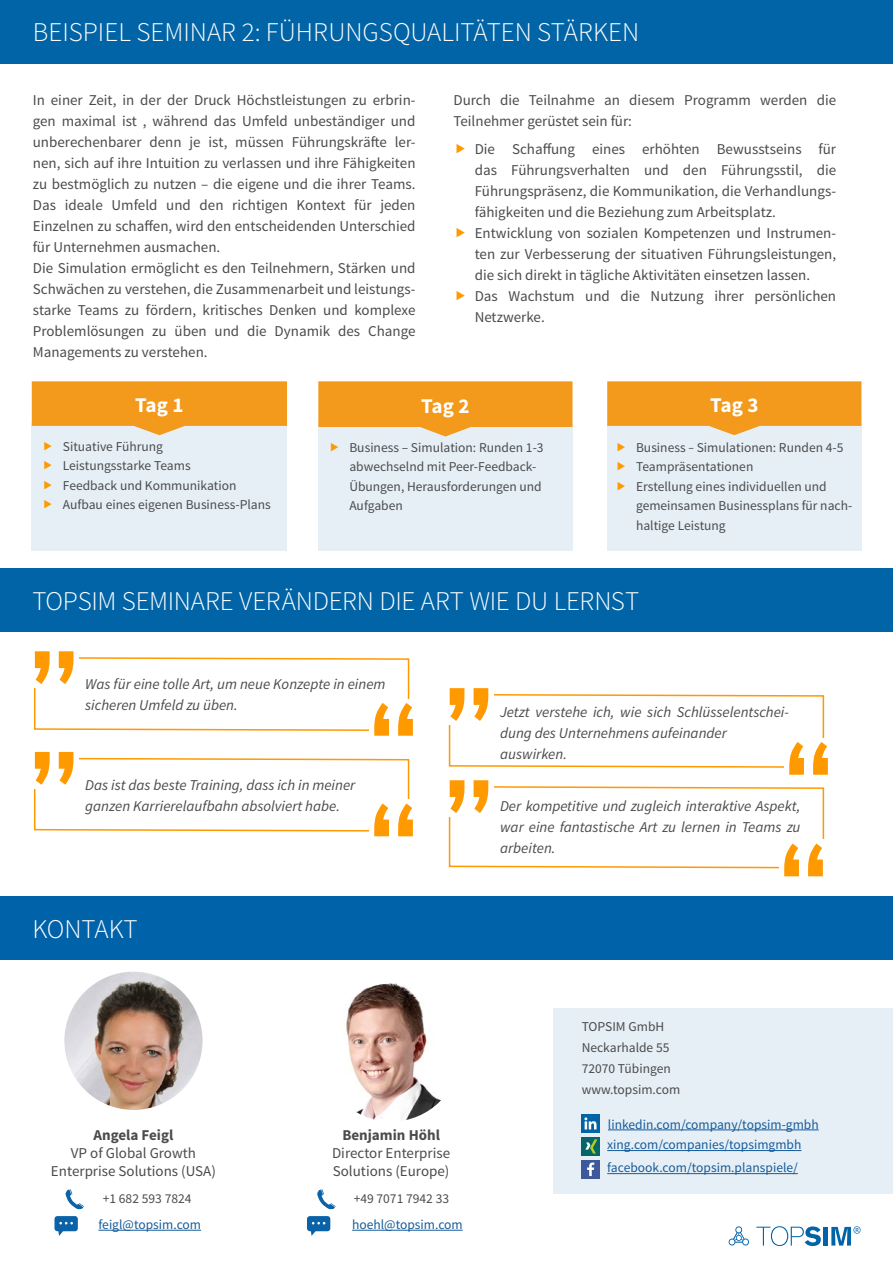
<style>
.page{position:relative;width:893px;height:1263px;background:#fff}
.page>*{position:absolute;margin:0;border:0;box-sizing:border-box;transform-origin:0 0}
.t1{font:300 27px "Source Sans Pro";color:#fff}
.t2{font:700 21px "Source Sans Pro";letter-spacing:-.03em;color:#fff}
.t3{font:15px/21px "Source Sans Pro";color:#4b4b4d}
.t4{font:italic 15px/21px "Source Sans Pro";color:#4b4b4d}
.t5{font:700 15px "Source Sans Pro";color:#4b4b4d}
.t6{font:13.5px/19.5px "Source Sans Pro";color:#4b4b4d}
.t7{font:13.5px "Source Sans Pro";color:#165b9a}
.t8{font:13.5px/21px "Source Sans Pro";color:#4b4a4d}
</style>
<div class="page">
<div style="left:0;top:0;width:893px;height:64px;background:#0064a7"></div>
<div style="left:0;top:896px;width:893px;height:64px;background:#0062a9"></div>
<svg style="left:756px;top:1226px;width:65px;height:20px"></svg>
<div style="left:823px;top:1227px;width:5px;height:18px;background:#0064a7"></div>
<svg style="left:831px;top:1226px;width:29px;height:19px"></svg>
<svg style="left:728px;top:1226px;width:21px;height:20px"></svg>
<div style="left:554px;top:1008px;width:339px;height:186px;background:#e6eff6"></div>
<div style="left:582px;top:1114px;width:18px;height:19px;background:#0064a7"></div>
<svg style="left:584px;top:1117px;width:12px;height:12px"></svg>
<hr style="left:608px;top:1129px;width:211px;height:1px;background:#165b9a">
<img style="left:64px;top:972px;width:139px;height:138px;border-radius:69px">
<svg style="left:66px;top:1189px;width:18px;height:20px"></svg>
<svg style="left:54px;top:1216px;width:24px;height:20px"></svg>
<hr style="left:98px;top:1230px;width:103px;height:1px;background:#165b9a">
<img style="left:322px;top:983px;width:138px;height:138px;border-radius:69px">
<svg style="left:317px;top:1189px;width:19px;height:20px"></svg>
<svg style="left:307px;top:1216px;width:23px;height:20px"></svg>
<hr style="left:352px;top:1230px;width:111px;height:1px;background:#165b9a">
<div style="left:0;top:568px;width:893px;height:64px;background:#0064a7"></div>
<svg style="left:34px;top:651px;width:379px;height:85px"></svg>
<svg style="left:34px;top:752px;width:379px;height:84px"></svg>
<div style="left:779px;top:839px;width:49px;height:41px;background:linear-gradient(to right,#fff,#fff)"></div>
<svg style="left:448px;top:688px;width:380px;height:188px"></svg>
<div style="left:582px;top:1137px;width:18px;height:19px;background:#056669"></div>
<svg style="left:585px;top:1139px;width:12px;height:14px"></svg>
<hr style="left:607px;top:1150px;width:194px;height:1px;background:#165b9a">
<div style="left:32px;top:423px;width:255px;height:127px;background:#e6eff6"></div>
<svg style="left:32px;top:381px;width:255px;height:54px;background:#f1a63d"></svg>
<div style="left:318px;top:424px;width:254px;height:126px;background:#e6eff6"></div>
<svg style="left:318px;top:381px;width:254px;height:55px;background:#f1a63c"></svg>
<div style="left:607px;top:423px;width:254px;height:127px;background:#e6eff6"></div>
<svg style="left:607px;top:381px;width:254px;height:54px;background:#f1a63d"></svg>
<div style="left:582px;top:1160px;width:18px;height:18px;background:#3d5999"></div>
<svg style="left:587px;top:1162px;width:7px;height:14px"></svg>
<hr style="left:607px;top:1173px;width:191px;height:1px;background:#165b9a">
<h1 class="t1" style="left:33px;top:16px;width:608px">BEISPIEL SEMINAR 2: FÜHRUNGSQUALITÄTEN STÄRKEN</h1>
<p class="t3" style="left:33px;top:90px;width:384px">In einer Zeit, in der der Druck Höchstleistungen zu erbrin&shy;gen maximal ist , während das Umfeld unbeständiger und unberechenbarer denn je ist, müssen Führungskräfte ler&shy;nen, sich auf ihre Intuition zu verlassen und ihre Fähigkeiten zu bestmöglich zu nutzen – die eigene und die ihrer Teams.<br>Das ideale Umfeld und den richtigen Kontext für jeden Einzelnen zu schaffen, wird den entscheidenden Unterschied für Unternehmen ausmachen.<br>Die Simulation ermöglicht es den Teilnehmern, Stärken und Schwächen zu verstehen, die Zusammenarbeit und leistungs&shy;starke Teams zu fördern, kritisches Denken und komplexe Problemlösungen zu üben und die Dynamik des Change Managements zu verstehen.</p>
<p class="t3" style="left:453px;top:90px;width:384px">Durch die Teilnahme an diesem Programm werden die<br>Teilnehmer gerüstet sein für:</p>
<p class="t3" style="left:475px;top:139px;width:363px">Die Schaffung eines erhöhten Bewusstseins für das Führungsverhalten und den Führungsstil, die Führungspräsenz, die Kommunikation, die Verhandlungs&shy;fähigkeiten und die Beziehung zum Arbeitsplatz.<br>Entwicklung von sozialen Kompetenzen und Instrumen&shy;ten zur Verbesserung der situativen Führungsleistungen, die sich direkt in tägliche Aktivitäten einsetzen lassen.<br>Das Wachstum und die Nutzung ihrer persönlichen Netzwerke.</p>
<h2 class="t2" style="left:135px;top:392px;width:50px">Tag 1</h2>
<p class="t6" style="left:63px;top:436px;width:209px">Situative Führung<br>Leistungsstarke Teams<br>Feedback und Kommunikation<br>Aufbau eines eigenen Business-Plans</p>
<h2 class="t2" style="left:421px;top:392px;width:50px">Tag 2</h2>
<p class="t6" style="left:349px;top:438px;width:196px">Business – Simulation: Runden 1-3 abwechselnd mit Peer-Feedback-<br>Übungen, Herausforderungen und<br>Aufgaben</p>
<h2 class="t2" style="left:710px;top:392px;width:50px">Tag 3</h2>
<p class="t6" style="left:636px;top:438px;width:218px">Business – Simulationen: Runden 4-5<br>Teampräsentationen<br>Erstellung eines individuellen und gemeinsamen Businessplans für nach&shy;haltige Leistung</p>
<h1 class="t1" style="left:32px;top:585px;width:608px">TOPSIM SEMINARE VERÄNDERN DIE ART WIE DU LERNST</h1>
<p class="t4" style="left:85px;top:674px;width:302px">Was für eine tolle Art, um neue Konzepte in einem sicheren Umfeld zu üben.</p>
<p class="t4" style="left:85px;top:774px;width:272px">Das ist das beste Training, dass ich in meiner ganzen Karrierelaufbahn absolviert habe.</p>
<h1 class="t1" style="left:32px;top:913px;width:107px">KONTAKT</h1>
<p class="t5" style="left:94px;top:1125px;width:81px">Angela Feigl</p>
<p class="t3" style="left:51px;top:1144px;width:166px;line-height:18px;text-align:center">VP of Global Growth<br>Enterprise Solutions (USA)</p>
<p class="t6" style="left:103px;top:1189px;width:90px">+1 682 593 7824</p>
<p class="t7" style="left:98px;top:1216px;width:104px">feigl@topsim.com</p>
<p class="t5" style="left:342px;top:1125px;width:99px">Benjamin Höhl</p>
<p class="t3" style="left:332px;top:1144px;width:120px;line-height:18px">Director Enterprise<br>Solutions (Europe)</p>
<p class="t6" style="left:354px;top:1189px;width:97px">+49 7071 7942 33</p>
<p class="t7" style="left:352px;top:1216px;width:112px">hoehl@topsim.com</p>
<p class="t4" style="left:500px;top:701px;width:290px">Jetzt verstehe ich, wie sich Schlüsselentschei&shy;dung des Unternehmens aufeinander auswirken.</p>
<p class="t4" style="left:500px;top:795px;width:302px;text-align:justify">Der kompetitive und zugleich interaktive Aspekt, war eine fantastische Art zu lernen in Teams zu arbeiten.</p>
<p class="t8" style="left:582px;top:1016px;width:100px">TOPSIM GmbH<br>Neckarhalde 55<br>72070 Tübingen www.topsim.com</p>
<p class="t7" style="left:608px;top:1116px;width:212px">linkedin.com/company/topsim-gmbh</p>
<p class="t7" style="left:607px;top:1136px;width:196px">xing.com/companies/topsimgmbh</p>
<p class="t7" style="left:607px;top:1159px;width:192px">facebook.com/topsim.planspiele/</p>
</div>
